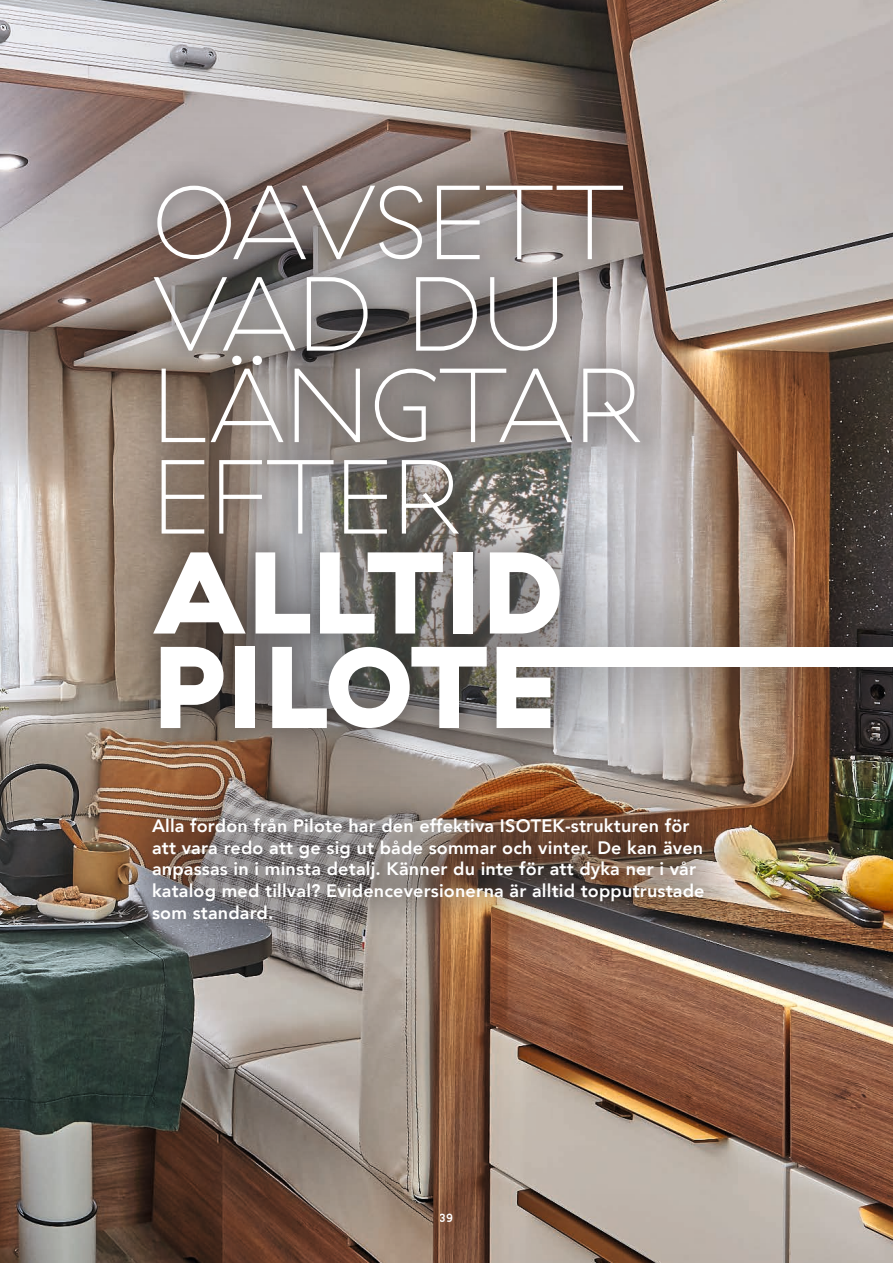
<style>
.page{position:relative;width:893px;height:1263px;background:#fff}
.page>*{position:absolute;margin:0;border:0;box-sizing:border-box;transform-origin:0 0}
.t1{font:900 115.95px/94.5px "GT Haptik";letter-spacing:.01em;color:#fff}
.t2{font:100 105px/91.5px "GT Haptik";letter-spacing:.01em;color:#fff}
.t3{font:800 18px/21.6px "Avenir";letter-spacing:.01em;color:#fff}
.t4{font:500 12px "GT Haptik";color:#fff}
</style>
<div class="page">
<img style="left:0;top:0;width:893px;height:1263px">
<div style="left:102px;top:114px;width:791px;height:684px;background:#231f20;opacity:.77"></div>
<div style="left:127px;top:157px;width:540px;height:599px;background:#231f20;opacity:.3"></div>
<div style="left:498px;top:647px;width:395px;height:20px;background:#fff"></div>
<div style="left:114px;top:779px;width:628px;height:179px;background:#231f20;opacity:.3"></div>
<h2 class="t2" style="left:153px;top:180px;width:491px">OAVSETT<br>VAD DU<br>LÄNGTAR<br>EFTER</h2>
<h1 class="t1" style="left:153px;top:545px;width:412px">ALLTID<br>PILOTE</h1>
<p class="t3" style="left:152px;top:815px;width:554px">Alla fordon från Pilote har den effektiva ISOTEK-strukturen för att vara redo att ge sig ut både sommar och vinter. De kan även anpassas in i minsta detalj. Känner du inte för att dyka ner i vår katalog med tillval? Evidenceversionerna är alltid topputrustade som standard.</p>
<p class="t4" style="left:440px;top:1210px;width:15px">39</p>
</div>
